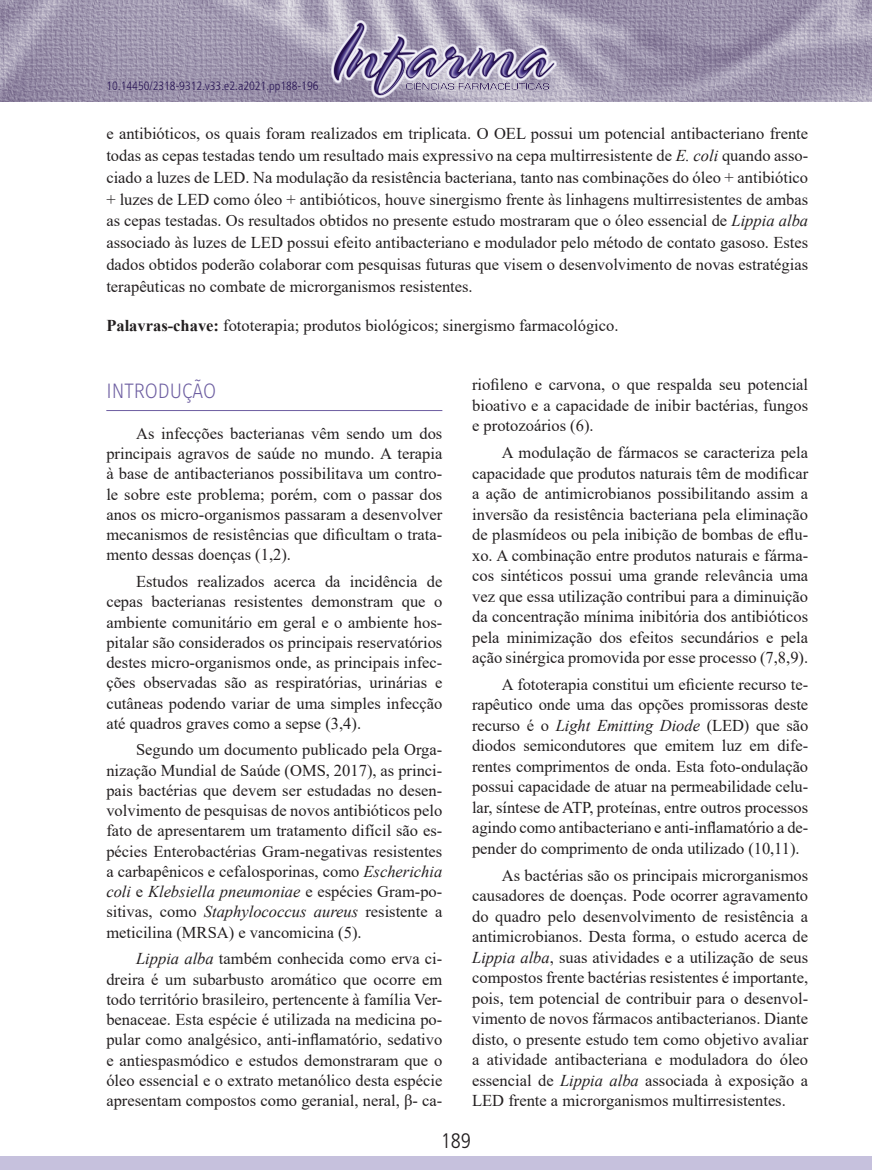
<style>
.page{position:relative;width:872px;height:1170px;background:#fff}
.page>*{position:absolute;margin:0;border:0;box-sizing:border-box;transform-origin:0 0}
.t1{font:300 21px "Fira Sans";color:#6d5ea1;scale:.9 1}
.t2{font:300 condensed 21px "Frutiger LT Std";color:#231f20}
.t3{font:16.5px/20.5px "Times New Roman";color:#231f20;text-align:justify}
.t4{font:300 condensed 12px "Frutiger LT Std";color:#2a1656}
.s1{font-style:italic}
.s2{font-weight:700}
</style>
<div class="page">
<img style="left:0;top:0;width:872px;height:101px">
<div style="left:0;top:1155px;width:872px;height:14px;background:#c6c1dd"></div>
<img style="left:332px;top:20px;width:224px;height:77px">
<hr style="left:106px;top:410px;width:336px;height:1px;background:#6d5ea1">
<p class="t4" style="left:106px;top:79px;width:214px">10.14450/2318-9312.v33.e2.a2021.pp188-196</p>
<p class="t3" style="left:106px;top:122px;width:703px;line-height:21.8px">e antibióticos, os quais foram realizados em triplicata. O OEL possui um potencial antibacteriano frente todas as cepas testadas tendo um resultado mais expressivo na cepa multirresistente de <span class="s1">E. coli</span> quando asso&shy;ciado a luzes de LED. Na modulação da resistência bacteriana, tanto nas combinações do óleo + antibiótico + luzes de LED como óleo + antibióticos, houve sinergismo frente às linhagens multirresistentes de ambas as cepas testadas. Os resultados obtidos no presente estudo mostraram que o óleo essencial de <span class="s1">Lippia alba </span>associado às luzes de LED possui efeito antibacteriano e modulador pelo método de contato gasoso. Estes dados obtidos poderão colaborar com pesquisas futuras que visem o desenvolvimento de novas estratégias terapêuticas no combate de microrganismos resistentes.</p>
<p class="t3" style="left:106px;top:315px;width:514px"><span class="s2">Palavras-chave:</span> fototerapia; produtos biológicos; sinergismo farmacológico.</p>
<p class="t1" style="left:106px;top:376px;width:123px">INTRODUÇÃO</p>
<p class="t3" style="left:106px;top:422px;width:337px;text-indent:30px">As infecções bacterianas vêm sendo um dos principais agravos de saúde no mundo. A terapia à base de antibacterianos possibilitava um contro&shy;le sobre este problema; porém, com o passar dos anos os micro-organismos passaram a desenvolver mecanismos de resistências que dificultam o trata&shy;mento dessas doenças (1,2).</p>
<p class="t3" style="left:106px;top:570px;width:337px;text-indent:30px">Estudos realizados acerca da incidência de cepas bacterianas resistentes demonstram que o ambiente comunitário em geral e o ambiente hos&shy;pitalar são considerados os principais reservatórios destes micro-organismos onde, as principais infec&shy;ções observadas são as respiratórias, urinárias e cutâneas podendo variar de uma simples infecção até quadros graves como a sepse (3,4).</p>
<p class="t3" style="left:106px;top:739px;width:337px;text-indent:30px">Segundo um documento publicado pela Orga&shy;nização Mundial de Saúde (OMS, 2017), as princi&shy;pais bactérias que devem ser estudadas no desen&shy;volvimento de pesquisas de novos antibióticos pelo fato de apresentarem um tratamento difícil são es&shy;pécies Enterobactérias Gram-negativas resistentes a carbapênicos e cefalosporinas, como <span class="s1">Escherichia coli</span> e <span class="s1">Klebsiella pneumoniae</span> e espécies Gram-po&shy;sitivas, como <span class="s1">Staphylococcus aureus</span> resistente a meticilina (MRSA) e vancomicina (5).</p>
<p class="t3" style="left:106px;top:948px;width:337px;text-indent:30px"><span class="s1">Lippia alba</span> também conhecida como erva ci&shy;dreira é um subarbusto aromático que ocorre em todo território brasileiro, pertencente à família Ver&shy;benaceae. Esta espécie é utilizada na medicina po&shy;pular como analgésico, anti-inflamatório, sedativo e antiespasmódico e estudos demonstraram que o óleo essencial e o extrato metanólico desta espécie apresentam compostos como geranial, neral, β- ca-</p>
<p class="t3" style="left:472px;top:374px;width:337px">riofileno e carvona, o que respalda seu potencial bioativo e a capacidade de inibir bactérias, fungos e protozoários (6).</p>
<p class="t3" style="left:472px;top:441px;width:337px;text-indent:30px">A modulação de fármacos se caracteriza pela capacidade que produtos naturais têm de modificar a ação de antimicrobianos possibilitando assim a inversão da resistência bacteriana pela eliminação de plasmídeos ou pela inibição de bombas de eflu&shy;xo. A combinação entre produtos naturais e fárma&shy;cos sintéticos possui uma grande relevância uma vez que essa utilização contribui para a diminuição da concentração mínima inibitória dos antibióticos pela minimização dos efeitos secundários e pela ação sinérgica promovida por esse processo (7,8,9).</p>
<p class="t3" style="left:472px;top:673px;width:338px;text-indent:30px">A fototerapia constitui um eficiente recurso te&shy;rapêutico onde uma das opções promissoras deste recurso é o <span class="s1">Light Emitting Diode</span> (LED) que são diodos semicondutores que emitem luz em dife&shy;rentes comprimentos de onda. Esta foto-ondulação possui capacidade de atuar na permeabilidade celu&shy;lar, síntese de ATP, proteínas, entre outros processos agindo como antibacteriano e anti-inflamatório a de&shy;pender do comprimento de onda utilizado (10,11).</p>
<p class="t3" style="left:472px;top:864px;width:337px;text-indent:30px">As bactérias são os principais microrganismos causadores de doenças. Pode ocorrer agravamento do quadro pelo desenvolvimento de resistência a antimicrobianos. Desta forma, o estudo acerca de <span class="s1">Lippia alba</span>, suas atividades e a utilização de seus compostos frente bactérias resistentes é importante, pois, tem potencial de contribuir para o desenvol&shy;vimento de novos fármacos antibacterianos. Diante disto, o presente estudo tem como objetivo avaliar a atividade antibacteriana e moduladora do óleo essencial de <span class="s1">Lippia alba</span> associada à exposição a LED frente a microrganismos multirresistentes.</p>
<p class="t2" style="left:441px;top:1128px;width:32px">189</p>
</div>
